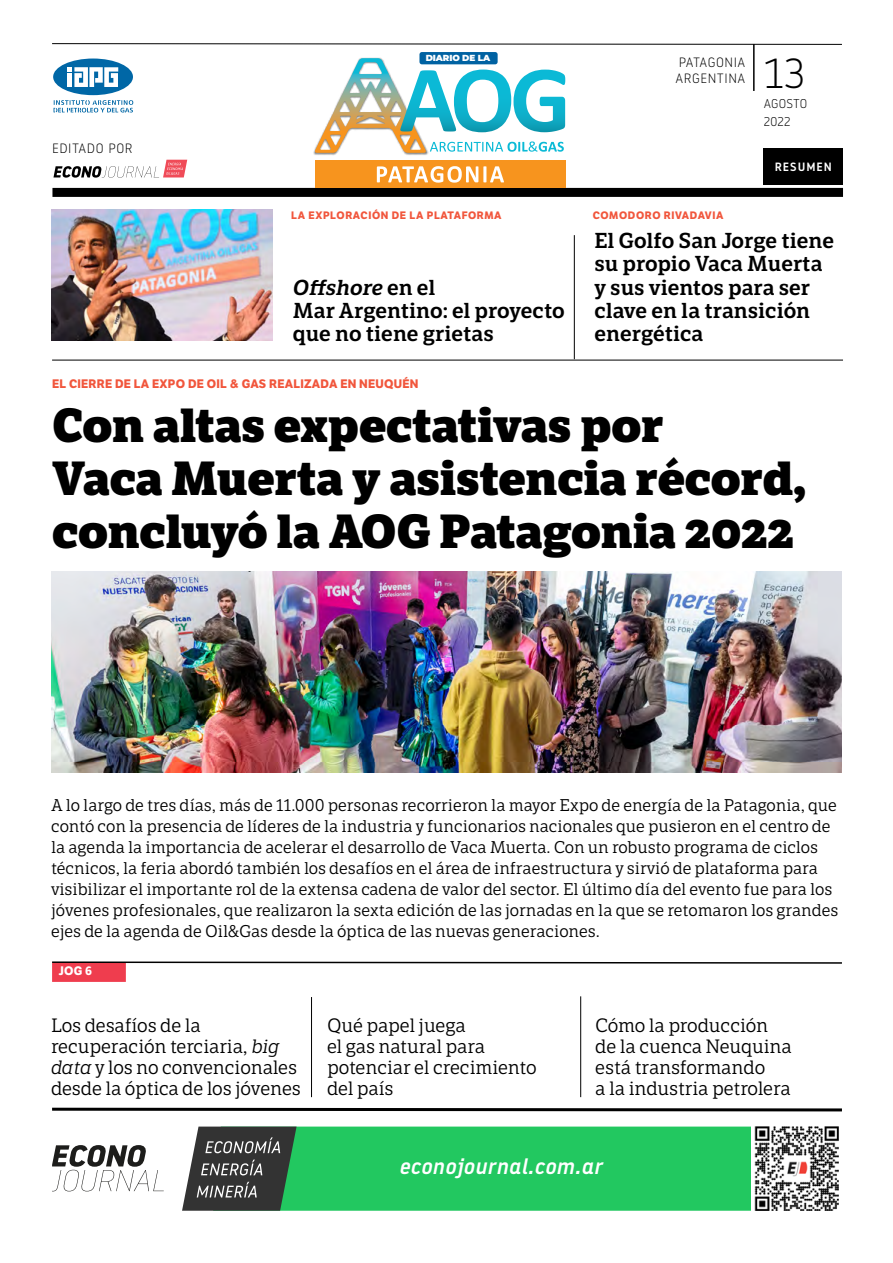
<style>
.page{position:relative;width:893px;height:1263px;background:#fff}
.page>*{position:absolute;margin:0;border:0;box-sizing:border-box;transform-origin:0 0}
.t1{font:800 46.5px/53.4px "LFT Etica Sheriff";letter-spacing:-.005em;color:#000}
.t2{font:300 42px "Noway";color:#000}
.t3{font:600 21px/23.4px "LFT Etica Sheriff";color:#000}
.t4{font:italic 500 20.85px "Noway";letter-spacing:.035em;color:#fff}
.t5{font:18.75px/21px "LFT Etica Sheriff";letter-spacing:-.01em;color:#000}
.t6{font:16.5px/21px "LFT Etica Sheriff";letter-spacing:-.005em;color:#000}
.t7{font:300 13.5px/16.2px "Noway";letter-spacing:.04em;color:#000}
.t8{font:300 12.75px/17.4px "Noway";letter-spacing:.02em;color:#000}
.t9{font:700 12px "LFT Etica";letter-spacing:.02em;color:#f1563c}
.t10{font:500 12px "Noway";letter-spacing:.08em;color:#fff}
.t11{font:700 12px "LFT Etica";color:#fff}
.t12{font:700 10.5px "LFT Etica";letter-spacing:.06em;color:#f1563c}
.t13{font:900 8.85px "Montserrat";letter-spacing:-.01em;color:#fff}
.s1{font-style:italic}
</style>
<div class="page">
<div style="left:52px;top:188px;width:791px;height:9px;background:#000"></div>
<div style="left:764px;top:149px;width:79px;height:36px;background:#000"></div>
<hr style="left:753px;top:44px;width:2px;height:47px;background:#000">
<svg style="left:53px;top:160px;width:134px;height:18px"></svg>
<div style="left:297px;top:1126px;width:454px;height:85px;background:#22c860"></div>
<svg style="left:182px;top:1126px;width:115px;height:85px;background:#525f57"></svg>
<svg style="left:52px;top:1145px;width:112px;height:46px"></svg>
<img style="left:754px;top:1126px;width:85px;height:85px">
<svg style="left:52px;top:1107px;width:790px;height:5px"></svg>
<svg style="left:52px;top:43px;width:790px;height:2px;background:#7f7f7f"></svg>
<hr style="left:52px;top:360px;width:791px;height:1px;background:#000">
<img style="left:51px;top:572px;width:791px;height:200px">
<div style="left:52px;top:962px;width:74px;height:20px;background:#ef3d4e"></div>
<img style="left:51px;top:209px;width:221px;height:132px">
<svg style="left:52px;top:961px;width:790px;height:3px"></svg>
<hr style="left:574px;top:235px;width:1px;height:124px;background:#000">
<hr style="left:311px;top:997px;width:1px;height:100px;background:#000">
<hr style="left:580px;top:996px;width:1px;height:101px;background:#000">
<svg style="left:54px;top:100px;width:79px;height:12px"></svg>
<div style="left:53px;top:59px;width:80px;height:36px;background:#0067a6;border-radius:50%"></div>
<svg style="left:68px;top:67px;width:50px;height:20px"></svg>
<img style="left:313px;top:57px;width:115px;height:98px">
<svg style="left:314px;top:58px;width:251px;height:95px"></svg>
<div style="left:315px;top:161px;width:250px;height:27px;background:#f7941e"></div>
<svg style="left:377px;top:166px;width:127px;height:17px"></svg>
<div style="left:419px;top:52px;width:79px;height:12px;background:#0062a2;border-radius:3px"></div>
<p class="t7" style="left:52px;top:139px;width:82px">EDITADO POR</p>
<p class="t13" style="left:426px;top:52px;width:66px">DIARIO DE LA</p>
<p class="t7" style="left:675px;top:54px;width:71px">PATAGONIA<br>ARGENTINA</p>
<h2 class="t2" style="left:764px;top:45px;width:43px">13</h2>
<p class="t8" style="left:764px;top:94px;width:45px">AGOSTO<br>2022</p>
<p class="t10" style="left:775px;top:159px;width:58px">RESUMEN</p>
<p class="t12" style="left:291px;top:209px;width:212px">LA EXPLORACIÓN DE LA PLATAFORMA</p>
<p class="t12" style="left:593px;top:209px;width:132px">COMODORO RIVADAVIA</p>
<p class="t3" style="left:594px;top:229px;width:241px">El Golfo San Jorge tiene su propio Vaca Muerta y sus vientos para ser clave en la transición energética</p>
<p class="t3" style="left:293px;top:276px;width:273px"><span class="s1">Offshore</span> en el<br>Mar Argentino: el proyecto que no tiene grietas</p>
<p class="t9" style="left:52px;top:376px;width:368px">EL CIERRE DE LA EXPO DE OIL &amp; GAS REALIZADA EN NEUQUÉN</p>
<h1 class="t1" style="left:52px;top:398px;width:755px">Con altas expectativas por<br>Vaca Muerta y asistencia récord, concluyó la AOG Patagonia 2022</h1>
<p class="t6" style="left:51px;top:795px;width:789px">A lo largo de tres días, más de 11.000 personas recorrieron la mayor Expo de energía de la Patagonia, que contó con la presencia de líderes de la industria y funcionarios nacionales que pusieron en el centro de la agenda la importancia de acelerar el desarrollo de Vaca Muerta. Con un robusto programa de ciclos técnicos, la feria abordó también los desafíos en el área de infraestructura y sirvió de plataforma para visibilizar el importante rol de la extensa cadena de valor del sector. El último día del evento fue para los jóvenes profesionales, que realizaron la sexta edición de las jornadas en la que se retomaron los grandes ejes de la agenda de Oil&amp;Gas desde la óptica de las nuevas generaciones.</p>
<p class="t11" style="left:59px;top:963px;width:35px">JOG 6</p>
<p class="t5" style="left:51px;top:1015px;width:251px">Los desafíos de la recuperación terciaria, <span class="s1">big data</span> y los no convencionales desde la óptica de los jóvenes</p>
<p class="t5" style="left:327px;top:1015px;width:211px">Qué papel juega<br>el gas natural para potenciar el crecimiento del país</p>
<p class="t5" style="left:595px;top:1015px;width:198px">Cómo la producción de la cuenca Neuquina está transformando<br>a la industria petrolera</p>
<p class="t4" style="left:399px;top:1152px;width:204px">econojournal.com.ar</p>
</div>
